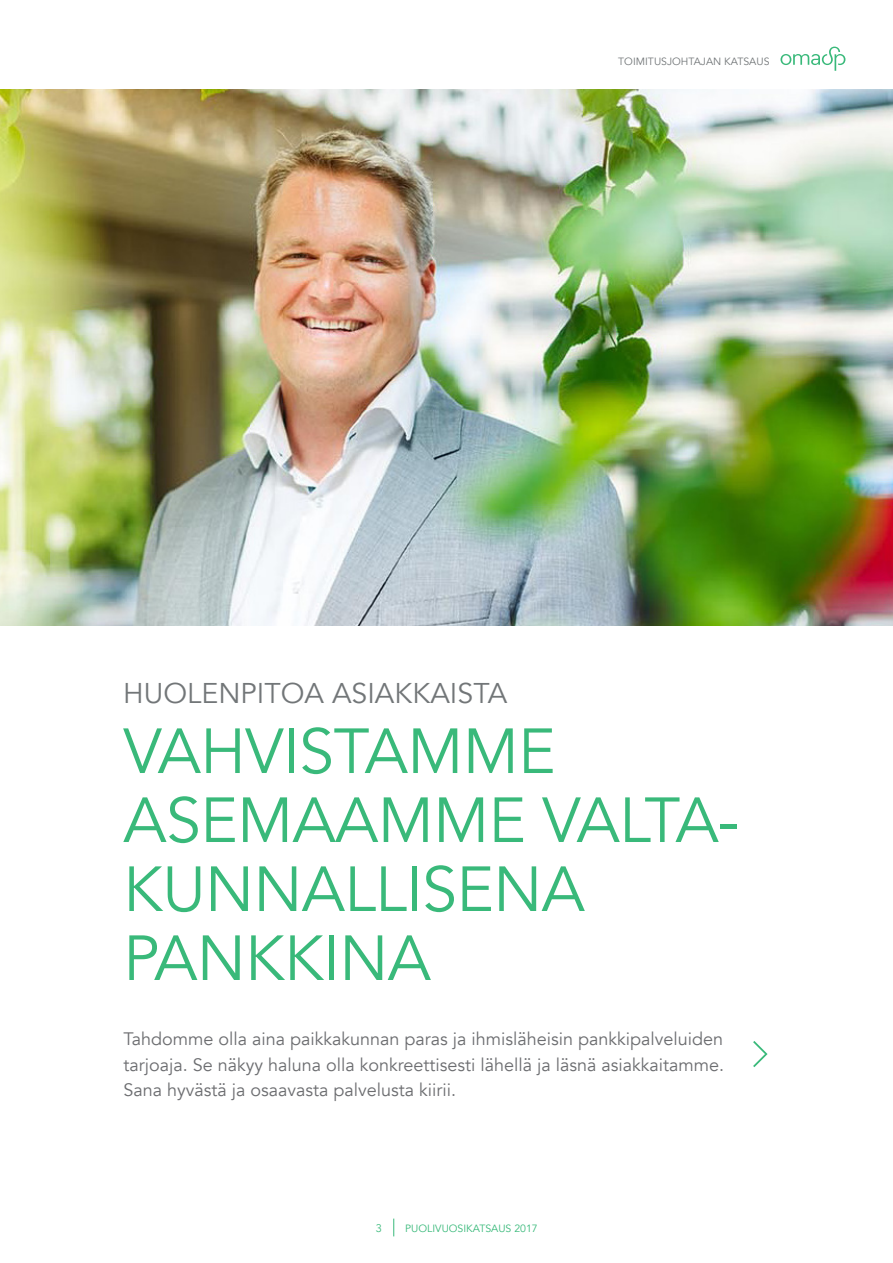
<style>
.page{position:relative;width:893px;height:1263px;background:#fff}
.page>*{position:absolute;margin:0;border:0;box-sizing:border-box;transform-origin:0 0}
.t1{font:63px/69px "Avenir";letter-spacing:-.01em;color:#39b97a}
.t2{font:28.5px "Avenir";color:#727678}
.t3{font:18px/25.5px "Avenir";color:#6c6d70;text-align:justify}
.t4{font:10.95px "Avenir";color:#39b97a}
.t5{font:10.5px "Avenir";color:#727678}
.t6{font:10.5px "Avenir";color:#39b97a}
</style>
<div class="page">
<svg style="left:780px;top:47px;width:65px;height:24px"></svg>
<svg style="left:393px;top:1218px;width:1px;height:18px"></svg>
<img style="left:0;top:89px;width:892px;height:537px">
<svg style="left:753px;top:1041px;width:15px;height:27px"></svg>
<p class="t5" style="left:618px;top:55px;width:153px">TOIMITUSJOHTAJAN KATSAUS</p>
<h2 class="t2" style="left:123px;top:674px;width:385px">HUOLENPITOA ASIAKKAISTA</h2>
<h1 class="t1" style="left:123px;top:718px;width:617px">VAHVISTAMME<br>ASEMAAMME VALTA-<br>KUNNALLISENA<br>PANKKINA</h1>
<p class="t3" style="left:123px;top:1027px;width:602px">Tahdomme olla aina paikkakunnan paras ja ihmisläheisin pankkipalveluiden tarjoaja. Se näkyy haluna olla konkreettisesti lähellä ja läsnä asiakkaitamme.<br>Sana hyvästä ja osaavasta palvelusta kiirii.</p>
<p class="t4" style="left:376px;top:1221px;width:8px">3</p>
<p class="t6" style="left:405px;top:1221px;width:134px">PUOLIVUOSIKATSAUS 2017</p>
</div>
